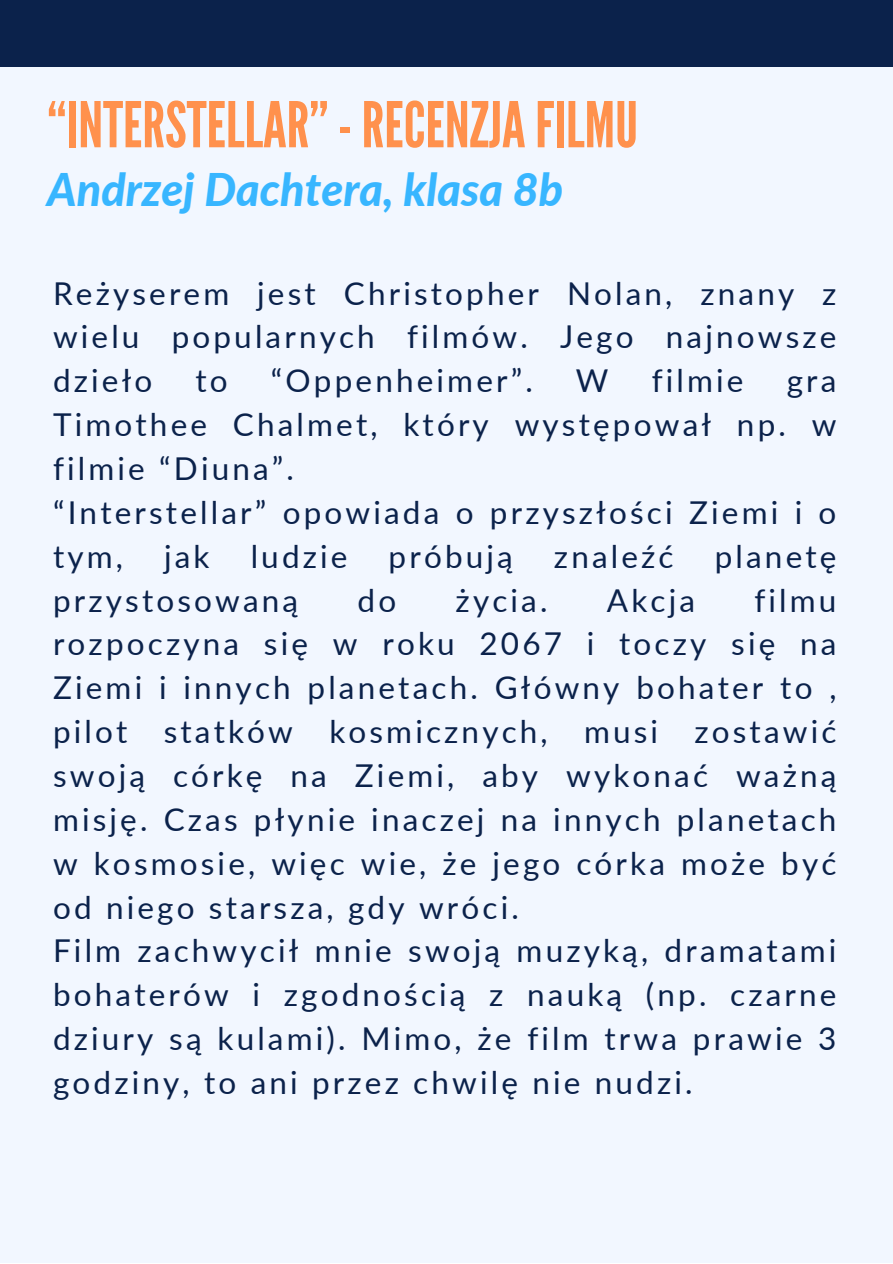
<style>
.page{position:relative;width:893px;height:1264px;background:#fff}
.page>*{position:absolute;margin:0;border:0;box-sizing:border-box;transform-origin:0 0}
.t1{font:63px "League Gothic";color:#ff914d}
.t2{font:italic 800 45px "Lato";color:#38b6ff}
.t3{font:31.5px/43.8px "Lato";letter-spacing:.1em;color:#0b224b;text-align:justify}
</style>
<div class="page">
<div style="left:0;top:0;width:892px;height:1262px;background:#f2f7ff"></div>
<div style="left:0;top:0;width:892px;height:67px;background:#0b224b"></div>
<p class="t1" style="left:47px;top:88px;width:592px">“INTERSTELLAR” -RECENZJAFILMU</p>
<p class="t2" style="left:47px;top:162px;width:517px">Andrzej Dachtera, klasa 8b</p>
<p class="t3" style="left:53px;top:270px;width:784px">Reżyserem jest Christopher Nolan, znany z wielu popularnych filmów. Jego najnowsze dzieło</p>
<p class="t3" style="left:195px;top:358px;width:34px">to</p>
<p class="t3" style="left:271px;top:358px;width:263px">“Oppenheimer”.</p>
<p class="t3" style="left:576px;top:358px;width:34px">W</p>
<p class="t3" style="left:651px;top:358px;width:93px">filmie</p>
<p class="t3" style="left:53px;top:358px;width:784px;text-indent:733px">gra Timothee Chalmet, który występował np. w filmie “Diuna”.</p>
<p class="t3" style="left:53px;top:489px;width:784px">“Interstellar” opowiada o przyszłości Ziemi i o tym,</p>
<p class="t3" style="left:164px;top:533px;width:47px">jak</p>
<p class="t3" style="left:251px;top:533px;width:98px">ludzie</p>
<p class="t3" style="left:388px;top:533px;width:126px">próbują</p>
<p class="t3" style="left:554px;top:533px;width:121px">znaleźć</p>
<p class="t3" style="left:714px;top:533px;width:123px">planetę</p>
<p class="t3" style="left:53px;top:577px;width:247px">przystosowaną</p>
<p class="t3" style="left:357px;top:577px;width:40px">do</p>
<p class="t3" style="left:455px;top:577px;width:93px">życia.</p>
<p class="t3" style="left:607px;top:577px;width:90px">Akcja</p>
<p class="t3" style="left:53px;top:577px;width:784px;text-indent:701px">filmu rozpoczyna się w roku 2067 i toczy się na Ziemi i innych planetach. Główny bohater to , pilot statków kosmicznych, musi zostawić swoją córkę na Ziemi, aby wykonać ważną misję. Czas płynie inaczej na innych planetach w kosmosie, więc wie, że jego córka może być od niego starsza, gdy wróci.</p>
<p class="t3" style="left:53px;top:928px;width:784px">Film zachwycił mnie swoją muzyką, dramatami bohaterów i zgodnością z nauką (np. czarne dziury są kulami). Mimo, że film trwa prawie 3 godziny, to ani przez chwilę nie nudzi.</p>
</div>
